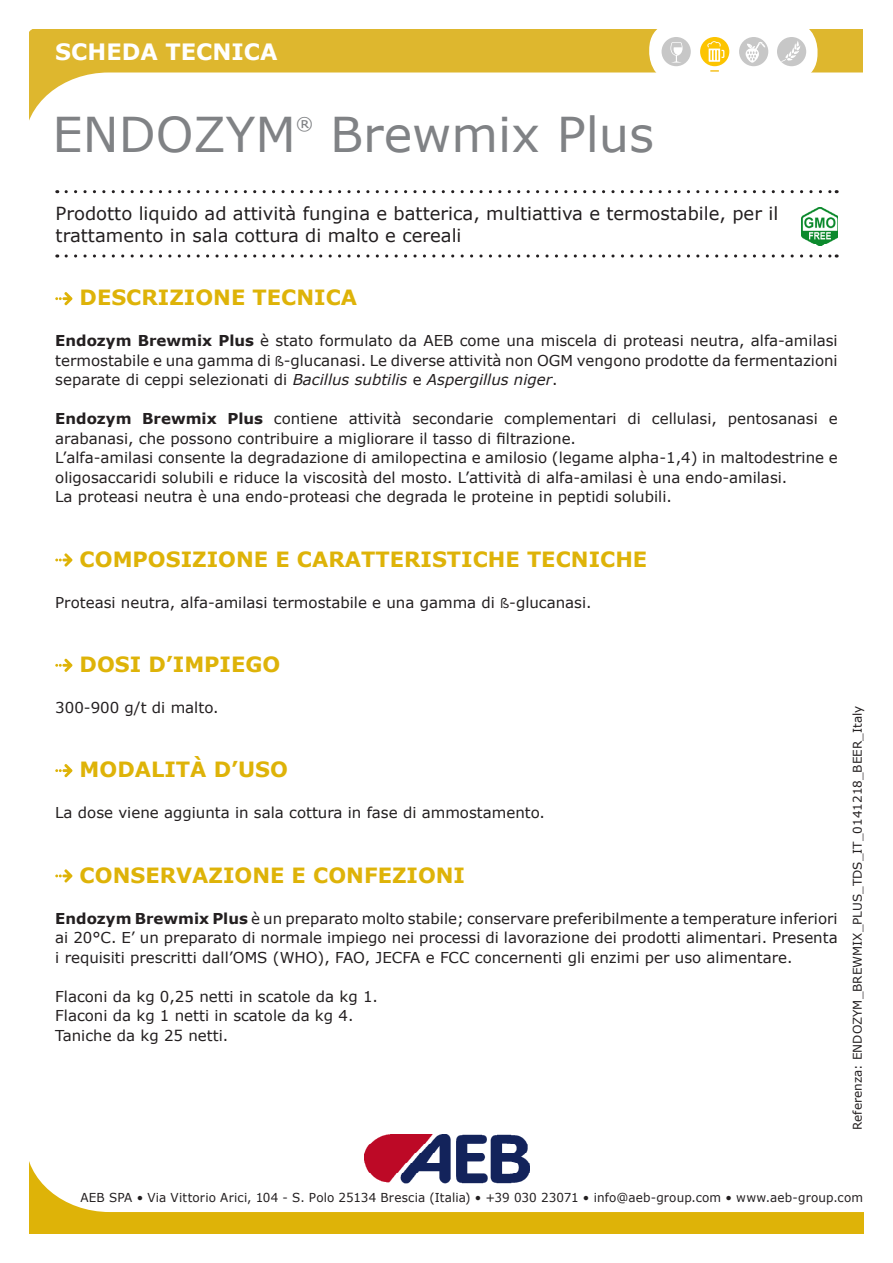
<style>
.page{position:relative;width:893px;height:1263px;background:#fff}
.page>*{position:absolute;margin:0;border:0;box-sizing:border-box;transform-origin:0 0}
.t1{font:48px "Verdana";color:#808285}
.t2{font:700 22.5px "Verdana";color:#fff}
.t3{font:700 21px "Verdana";color:#deb308}
.t4{font:18px/21.6px "Verdana";color:#231f20}
.t5{font:17.55px "Verdana";color:#808285}
.t6{font:15px/19.5px "Verdana";color:#231f20;text-align:justify}
.t7{font:12.3px "Verdana";letter-spacing:.01em;color:#231f20}
.t8{font:12px "Verdana";color:#231f20}
.s1{font-weight:700}
.s2{font-family:"Proxima Nova"}
.s3{font-style:italic}
</style>
<div class="page">
<svg style="left:66px;top:190px;width:771px;height:3px"></svg>
<svg style="left:66px;top:254px;width:771px;height:4px"></svg>
<svg style="left:29px;top:30px;width:834px;height:91px"></svg>
<svg style="left:649px;top:21px;width:167px;height:61px"></svg>
<div style="left:650px;top:22px;width:167px;height:60px;background:#fff;border-radius:28px"></div>
<svg style="left:30px;top:1161px;width:834px;height:72px"></svg>
<img style="left:365px;top:1134px;width:164px;height:49px">
<div style="left:777px;top:37px;width:29px;height:29px;background:#c7c7c7;border-radius:50%"></div>
<svg style="left:781px;top:41px;width:19px;height:21px"></svg>
<div style="left:739px;top:37px;width:29px;height:29px;background:#c7c7c7;border-radius:50%"></div>
<div style="left:662px;top:37px;width:29px;height:29px;background:#c7c7c7;border-radius:50%"></div>
<div style="left:700px;top:37px;width:29px;height:29px;background:#fcc400;border-radius:50%"></div>
<svg style="left:707px;top:41px;width:17px;height:21px"></svg>
<svg style="left:670px;top:42px;width:13px;height:21px"></svg>
<svg style="left:746px;top:42px;width:20px;height:21px"></svg>
<svg style="left:710px;top:70px;width:9px;height:2px"></svg>
<svg style="left:55px;top:292px;width:17px;height:13px"></svg>
<svg style="left:55px;top:553px;width:17px;height:13px"></svg>
<svg style="left:55px;top:659px;width:17px;height:13px"></svg>
<svg style="left:55px;top:764px;width:17px;height:13px"></svg>
<svg style="left:55px;top:869px;width:17px;height:13px"></svg>
<img style="left:802px;top:207px;width:36px;height:39px">
<h2 class="t2" style="left:55px;top:36px;width:224px">SCHEDA TECNICA</h2>
<p class="t1" style="left:52px;top:101px;width:245px">ENDOZYM</p>
<p class="t5" style="left:296px;top:111px;width:19px">®</p>
<p class="t1" style="left:330px;top:101px;width:325px">Brewmix Plus</p>
<p class="t4" style="left:56px;top:203px;width:724px">Prodotto liquido ad attività fungina e batterica, multiattiva e termostabile, per il trattamento in sala cottura di malto e cereali</p>
<p class="t3" style="left:80px;top:283px;width:279px">DESCRIZIONE TECNICA</p>
<p class="t6" style="left:55px;top:331px;width:784px"><span class="s1">Endozym Brewmix Plus</span> è stato formulato da AEB come una miscela di proteasi neutra, alfa-amilasi termostabile e una gamma di <span class="s2">ß</span>-glucanasi. Le diverse attività non OGM vengono prodotte da fermentazioni separate di ceppi selezionati di <span class="s3">Bacillus subtilis</span> e <span class="s3">Aspergillus niger</span>.</p>
<p class="t6" style="left:55px;top:409px;width:784px"><span class="s1">Endozym Brewmix Plus</span> contiene attività secondarie complementari di cellulasi, pentosanasi e arabanasi, che possono contribuire a migliorare il tasso di filtrazione.</p>
<p class="t6" style="left:55px;top:448px;width:784px">L’alfa-amilasi consente la degradazione di amilopectina e amilosio (legame alpha-1,4) in maltodestrine e oligosaccaridi solubili e riduce la viscosità del mosto. L’attività di alfa-amilasi è una endo-amilasi.</p>
<p class="t6" style="left:55px;top:487px;width:618px">La proteasi neutra è una endo-proteasi che degrada le proteine in peptidi solubili.</p>
<p class="t3" style="left:80px;top:544px;width:569px">COMPOSIZIONE E CARATTERISTICHE TECNICHE</p>
<p class="t6" style="left:55px;top:592px;width:538px">Proteasi neutra, alfa-amilasi termostabile e una gamma di <span class="s2">ß</span>-glucanasi.</p>
<p class="t3" style="left:80px;top:649px;width:202px">DOSI D’IMPIEGO</p>
<p class="t6" style="left:55px;top:698px;width:165px">300-900 g/t di malto.</p>
<p class="t3" style="left:80px;top:755px;width:210px">MODALITÀ D’USO</p>
<p class="t6" style="left:55px;top:803px;width:491px">La dose viene aggiunta in sala cottura in fase di ammostamento.</p>
<p class="t3" style="left:80px;top:860px;width:387px">CONSERVAZIONE E CONFEZIONI</p>
<p class="t6" style="left:55px;top:908px;width:784px"><span class="s1">Endozym Brewmix Plus</span> è un preparato molto stabile; conservare preferibilmente a temperature inferiori ai 20°C. E’ un preparato di normale impiego nei processi di lavorazione dei prodotti alimentari. Presenta i requisiti prescritti dall’OMS (WHO), FAO, JECFA e FCC concernenti gli enzimi per uso alimentare.</p>
<p class="t6" style="left:55px;top:986px;width:324px">Flaconi da kg 0,25 netti in scatole da kg 1.</p>
<p class="t6" style="left:55px;top:1006px;width:300px">Flaconi da kg 1 netti in scatole da kg 4.</p>
<p class="t6" style="left:55px;top:1025px;width:174px">Taniche da kg 25 netti.</p>
<p class="t8" style="left:849px;top:1130px;width:426px;rotate:-90deg">Referenza: ENDOZYM_BREWMIX_PLUS_TDS_IT_0141218_BEER_Italy</p>
<p class="t7" style="left:80px;top:1189px;width:784px">AEB SPA • Via Vittorio Arici, 104 - S. Polo 25134 Brescia (Italia) • +39 030 23071 • info@aeb-group.com • www.aeb-group.com</p>
</div>
